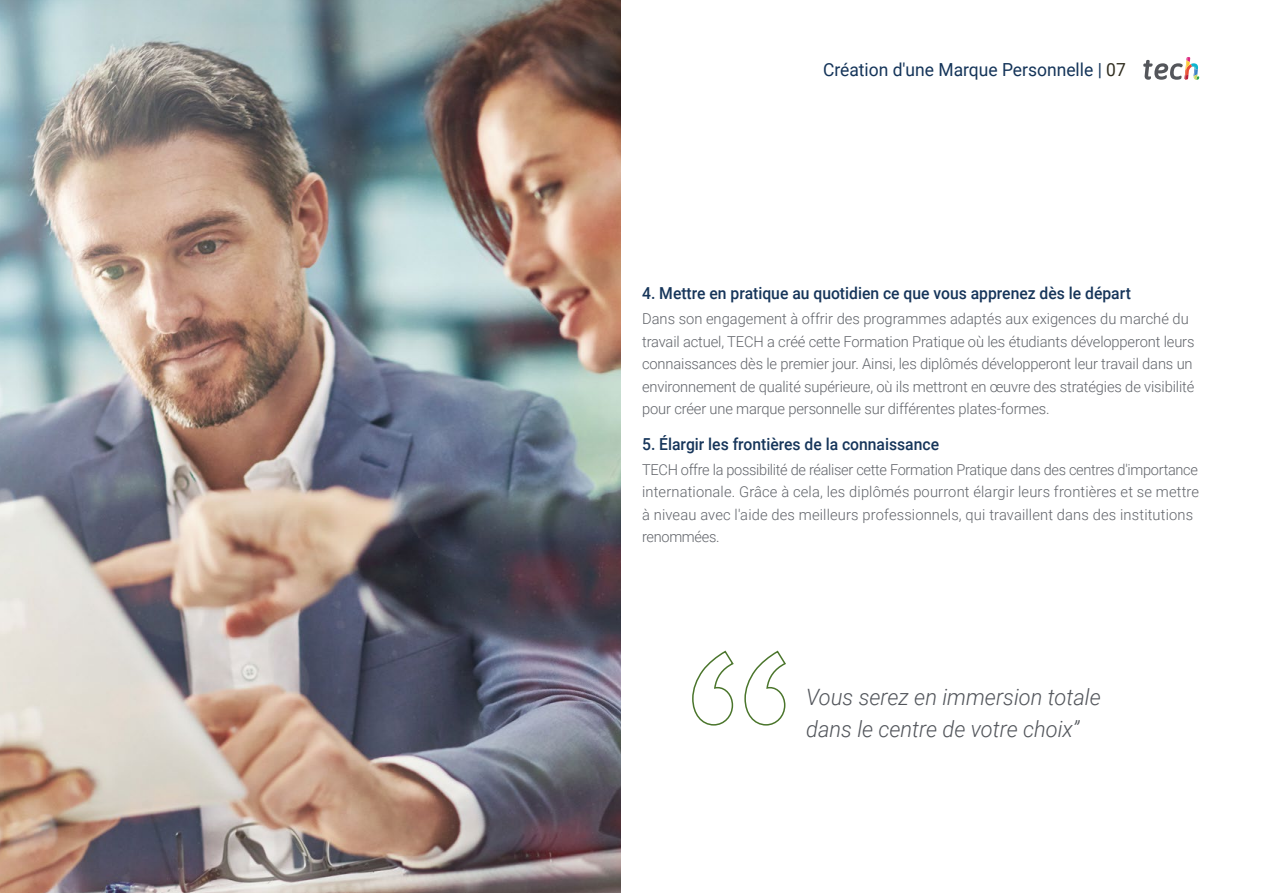
<style>
.page{position:relative;width:1263px;height:893px;background:#fff}
.page>*{position:absolute;margin:0;border:0;box-sizing:border-box;transform-origin:0 0}
.t1{font:italic 300 22.5px/31.5px "Roboto";color:#52555b}
.t2{font:18px "Roboto";color:#143459}
.t3{font:500 16.5px "Roboto";color:#16355a;scale:.95 1}
.t4{font:300 15px/22.5px "Roboto";letter-spacing:-.01em;color:#61646a}
.t5{font:300 15px/22.5px "Roboto";letter-spacing:.01em;color:#61646a}
.s1{color:#312e20}
</style>
<div class="page">
<img style="left:0;top:0;width:621px;height:893px">
<svg style="left:692px;top:650px;width:94px;height:76px"></svg>
<svg style="left:1143px;top:57px;width:56px;height:23px"></svg>
<p class="t2" style="left:823px;top:57px;width:304px">Création d'une Marque Personnelle | <span class="s1">07</span></p>
<p class="t3" style="left:642px;top:282px;width:516px">4. Mettre en pratique au quotidien ce que vous apprenez dès le départ</p>
<p class="t4" style="left:642px;top:307px;width:554px">Dans son engagement à offrir des programmes adaptés aux exigences du marché du travail actuel, TECH a créé cette Formation Pratique où les étudiants développeront leurs connaissances dès le premier jour. Ainsi, les diplômés développeront leur travail dans un environnement de qualité supérieure, où ils mettront en œuvre des stratégies de visibilité pour créer une marque personnelle sur différentes plates-formes.</p>
<p class="t3" style="left:642px;top:433px;width:314px">5. Élargir les frontières de la connaissance</p>
<p class="t5" style="left:642px;top:458px;width:558px">TECH offre la possibilité de réaliser cette Formation Pratique dans des centres d'importance internationale. Grâce à cela, les diplômés pourront élargir leurs frontières et se mettre à niveau avec l'aide des meilleurs professionnels, qui travaillent dans des institutions renommées.</p>
<h1 class="t1" style="left:806px;top:680px;width:296px">Vous serez en immersion totale dans le centre de votre choix”</h1>
</div>
